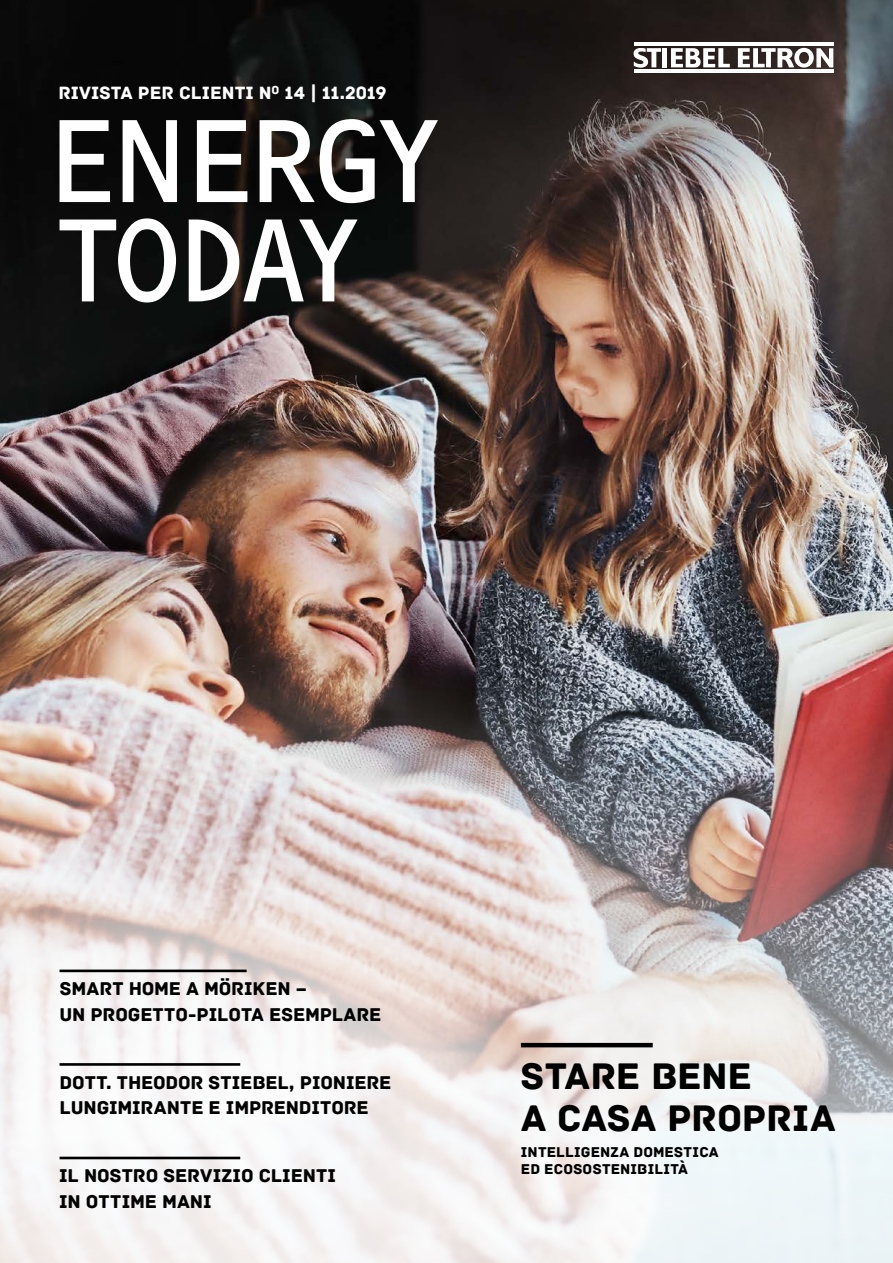
<style>
.page{position:relative;width:893px;height:1263px;background:#fff}
.page>*{position:absolute;margin:0;border:0;box-sizing:border-box;transform-origin:0 0}
._01_Cover_Teaser_big{font:39px/42.5px "Archive";letter-spacing:-.005em;color:#000}
._41_Quote{font:19.5px/25.5px "Archive";letter-spacing:-.01em;color:#000}
._02_Cover_Teaser_sma{font:19.5px/25.5px "Archive";letter-spacing:-.005em;color:#000}
.t1{font:18.75px "Archive";color:#fff}
._01_Cover_Teaser_big-2{font:15px/17px "Archive";letter-spacing:.01em;color:#000}
</style>
<div class="page">
<img style="left:0;top:0;width:893px;height:591px">
<img style="left:0;top:591px;width:893px;height:672px">
<svg style="left:0;top:842px;width:536px;height:421px"></svg>
<svg style="left:738px;top:48px;width:95px;height:20px"></svg>
<svg style="left:671px;top:48px;width:59px;height:19px"></svg>
<div style="left:662px;top:48px;width:5px;height:19px;background:#fff"></div>
<svg style="left:634px;top:48px;width:27px;height:20px"></svg>
<hr style="left:634px;top:43px;width:199px;height:3px;background:#fff">
<hr style="left:634px;top:69px;width:199px;height:4px;background:#fff">
<hr style="left:60px;top:969px;width:187px;height:3px;background:#000">
<hr style="left:60px;top:1063px;width:180px;height:3px;background:#000">
<hr style="left:60px;top:1157px;width:180px;height:2px;background:#000">
<svg style="left:60px;top:218px;width:298px;height:84px"></svg>
<svg style="left:60px;top:119px;width:378px;height:84px"></svg>
<hr style="left:521px;top:1043px;width:132px;height:4px;background:#000">
<p class="t1" style="left:58px;top:82px;width:329px">RIVISTA PER CLIENTI N<sup>O</sup> 14 | 11.2019</p>
<p class="_02_Cover_Teaser_sma" style="left:59px;top:976px;width:324px">SMART HOME A MÖRIKEN –<br>UN PROGETTO-PILOTA ESEMPLARE</p>
<p class="_41_Quote" style="left:60px;top:1070px;width:333px">DOTT. THEODOR STIEBEL, PIONIERE<br>LUNGIMIRANTE E IMPRENDITORE</p>
<p class="_41_Quote" style="left:59px;top:1163px;width:278px">IL NOSTRO SERVIZIO CLIENTI<br>IN OTTIME MANI</p>
<p class="_01_Cover_Teaser_big" style="left:521px;top:1055px;width:316px">STARE BENE<br>A CASA PROPRIA</p>
<p class="_01_Cover_Teaser_big-2" style="left:521px;top:1143px;width:199px">INTELLIGENZA DOMESTICA<br>ED ECOSOSTENIBILITÀ</p>
</div>
